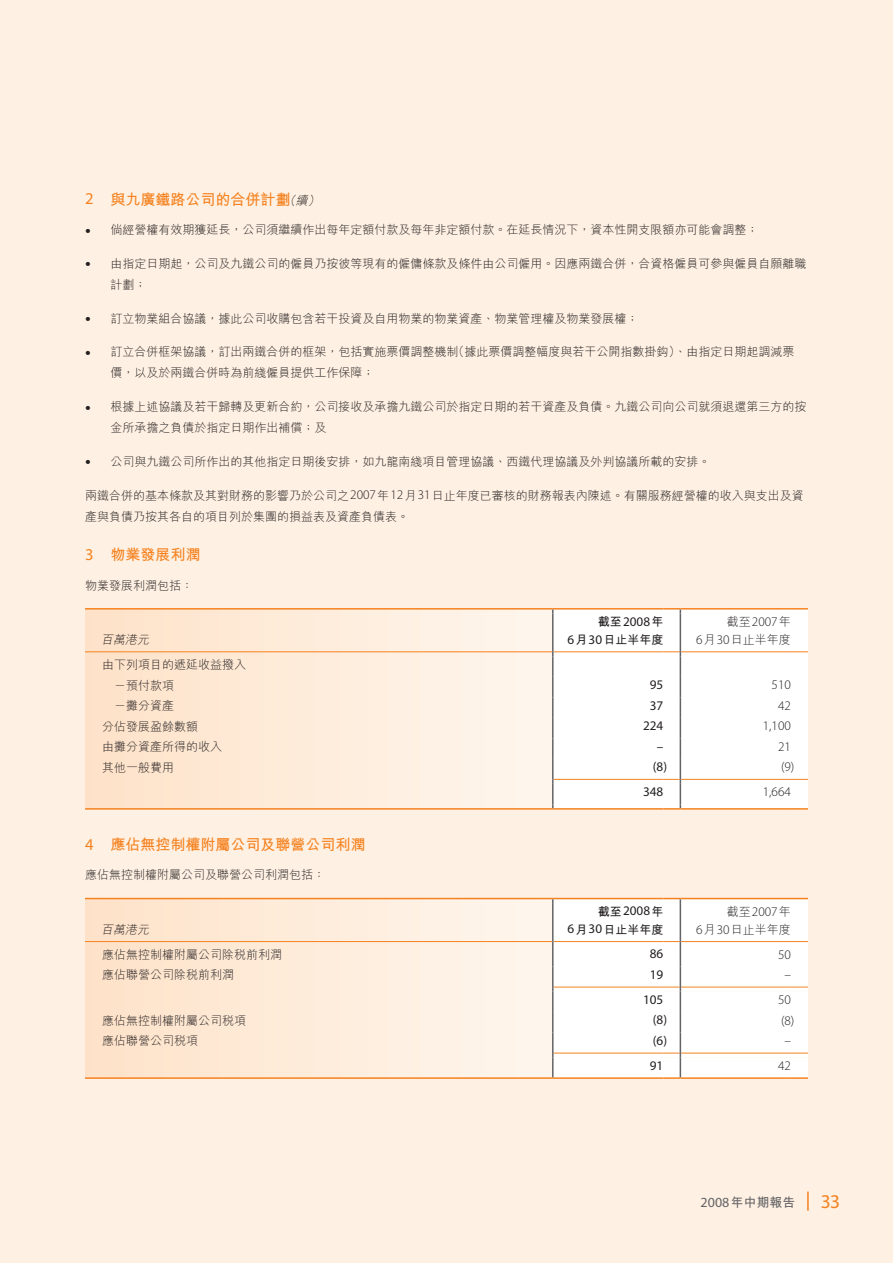
<style>
.page{position:relative;width:893px;height:1263px;background:#fef0e2}
.page>*{position:absolute;margin:0;border:0;box-sizing:border-box;transform-origin:0 0}
.t1{font:19.5px "Myriad MM";color:#f58220}
.t2{font:700 15px "M Hei HK";color:#f58220}
.t3{font:300 13.2px "Myriad Pro";color:#231f20}
.t4{font:13.2px "Myriad Pro";color:#231f20}
.t5{font:700 12.75px "M Hei HK";letter-spacing:.01em;color:#636366}
.t6{font:300 12px/21px "M Hei HK";color:#231f20}
.t7{font:700 12px "M Hei HK";color:#231f20}
.t8{font:italic 300 12px "M Hei HK";color:#231f20}
.s1{font-family:"Myriad Pro";font-weight:400;font-size:16.5px}
.s2{font-weight:300;font-style:italic;font-size:12px;color:#231f20}
.s3{font-family:"Myriad Pro";font-size:23.1px}
.s4{font-family:"Myriad Pro";font-size:13.2px}
.s5{font-family:"M Hei HK";font-weight:700;font-size:12px}
.s6{font-family:"Myriad Pro";font-weight:400;font-size:13.2px}
.s7{font-family:"M Hei HK";font-size:12px}
.s8{font-family:"Myriad Pro";font-weight:400;font-size:14.1px}
</style>
<div class="page">
<hr style="left:807px;top:1191px;width:2px;height:20px;background:#f58220">
<svg style="left:85px;top:609px;width:467px;height:199px"></svg>
<div style="left:554px;top:609px;width:254px;height:199px;background:#fff"></div>
<hr style="left:85px;top:608px;width:468px;height:1px;background:#f58220">
<hr style="left:553px;top:608px;width:110px;height:1px;background:#f58220">
<hr style="left:680px;top:608px;width:111px;height:1px;background:#f58220">
<svg style="left:791px;top:608px;width:17px;height:1px"></svg>
<hr style="left:85px;top:808px;width:468px;height:2px;background:#f58220">
<hr style="left:553px;top:808px;width:110px;height:2px;background:#f58220">
<hr style="left:680px;top:808px;width:111px;height:2px;background:#f58220">
<svg style="left:791px;top:808px;width:17px;height:2px"></svg>
<hr style="left:85px;top:651px;width:467px;height:1px;background:#f58220">
<hr style="left:554px;top:651px;width:109px;height:1px;background:#f58220">
<hr style="left:681px;top:651px;width:110px;height:1px;background:#f58220">
<svg style="left:791px;top:651px;width:17px;height:1px"></svg>
<hr style="left:554px;top:779px;width:109px;height:1px;background:#f58220">
<hr style="left:681px;top:779px;width:110px;height:1px;background:#f58220">
<svg style="left:791px;top:779px;width:17px;height:1px"></svg>
<svg style="left:663px;top:608px;width:18px;height:5px"></svg>
<hr style="left:552px;top:613px;width:2px;height:39px;background:#636366">
<hr style="left:680px;top:613px;width:1px;height:39px;background:#636366">
<hr style="left:552px;top:656px;width:2px;height:21px;background:#636366">
<hr style="left:552px;top:677px;width:2px;height:20px;background:#636366">
<hr style="left:552px;top:697px;width:2px;height:21px;background:#636366">
<hr style="left:552px;top:718px;width:2px;height:20px;background:#636366">
<hr style="left:552px;top:738px;width:2px;height:21px;background:#636366">
<hr style="left:552px;top:759px;width:2px;height:20px;background:#636366">
<hr style="left:552px;top:784px;width:2px;height:20px;background:#636366">
<svg style="left:663px;top:651px;width:18px;height:159px"></svg>
<svg style="left:85px;top:899px;width:467px;height:178px"></svg>
<hr style="left:85px;top:898px;width:468px;height:1px;background:#f58220">
<hr style="left:85px;top:1077px;width:468px;height:2px;background:#f58220">
<hr style="left:85px;top:941px;width:467px;height:1px;background:#f58220">
<svg style="left:552px;top:898px;width:256px;height:181px"></svg>
<p class="t2" style="left:85px;top:188px;width:239px"><span class="s1">2</span> 與九廣鐵路公司的合併計劃<span class="s2">（續）</span></p>
<p class="t6" style="left:85px;top:219px;width:675px"><span class="s3">•</span> 倘經營權有效期獲延長，公司須繼續作出每年定額付款及每年非定額付款。在延長情況下，資本性開支限額亦可能會調整；</p>
<p class="t6" style="left:111px;top:252px;width:697px;text-indent:-26px"><span class="s3">•</span> 由指定日期起，公司及九鐵公司的僱員乃按彼等現有的僱傭條款及條件由公司僱用。因應兩鐵合併，合資格僱員可參與僱員自願離職計劃；</p>
<p class="t6" style="left:85px;top:307px;width:555px"><span class="s3">•</span> 訂立物業組合協議，據此公司收購包含若干投資及自用物業的物業資產、物業管理權及物業發展權；</p>
<p class="t6" style="left:111px;top:341px;width:685px;text-indent:-26px"><span class="s3">•</span> 訂立合併框架協議，訂出兩鐵合併的框架，包括實施票價調整機制（據此票價調整幅度與若干公開指數掛鈎）、由指定日期起調減票價，以及於兩鐵合併時為前綫僱員提供工作保障；</p>
<p class="t6" style="left:111px;top:396px;width:697px;text-indent:-26px"><span class="s3">•</span> 根據上述協議及若干歸轉及更新合約，公司接收及承擔九鐵公司於指定日期的若干資產及負債。九鐵公司向公司就須退還第三方的按金所承擔之負債於指定日期作出補償；及</p>
<p class="t6" style="left:85px;top:450px;width:627px"><span class="s3">•</span> 公司與九鐵公司所作出的其他指定日期後安排，如九龍南綫項目管理協議、西鐵代理協議及外判協議所載的安排。</p>
<p class="t6" style="left:85px;top:484px;width:720px">兩鐵合併的基本條款及其對財務的影響乃於公司之<span class="s4">2007</span>年<span class="s4">12</span>月<span class="s4">31</span>日止年度已審核的財務報表內陳述。有關服務經營權的收入與支出及資產與負債乃按其各自的項目列於集團的損益表及資產負債表。</p>
<p class="t2" style="left:85px;top:544px;width:117px"><span class="s1">3</span> 物業發展利潤</p>
<p class="t6" style="left:85px;top:574px;width:109px">物業發展利潤包括：</p>
<p class="t8" style="left:101px;top:631px;width:52px">百萬港元</p>
<p class="t6" style="left:114px;top:654px;width:133px;line-height:20.5px;text-indent:-12px">由下列項目的遞延收益撥入－預付款項</p>
<p class="t4" style="left:598px;top:613px;width:67px"><span class="s5">截至</span>2008<span class="s5">年</span></p>
<p class="t7" style="left:567px;top:631px;width:97px"><span class="s6">6</span>月<span class="s6">30</span>日止半年度</p>
<p class="t3" style="left:727px;top:613px;width:66px"><span class="s7">截至</span>2007<span class="s7">年</span></p>
<p class="t6" style="left:696px;top:629px;width:96px"><span class="s4">6</span>月<span class="s4">30</span>日止半年度</p>
<p class="t4" style="left:650px;top:677px;width:15px">95</p>
<p class="t3" style="left:772px;top:677px;width:21px">510</p>
<p class="t6" style="left:114px;top:695px;width:61px">－攤分資產</p>
<p class="t4" style="left:650px;top:697px;width:15px">37</p>
<p class="t3" style="left:778px;top:697px;width:14px">42</p>
<p class="t6" style="left:102px;top:715px;width:97px">分佔發展盈餘數額</p>
<p class="t4" style="left:643px;top:718px;width:22px">224</p>
<p class="t3" style="left:763px;top:718px;width:30px">1,100</p>
<p class="t6" style="left:102px;top:736px;width:121px">由攤分資產所得的收入</p>
<p class="t4" style="left:657px;top:738px;width:8px">–</p>
<p class="t3" style="left:778px;top:738px;width:14px">21</p>
<p class="t6" style="left:102px;top:756px;width:73px">其他一般費用</p>
<p class="t4" style="left:653px;top:759px;width:16px">(8)</p>
<p class="t3" style="left:781px;top:759px;width:15px">(9)</p>
<p class="t4" style="left:643px;top:784px;width:22px">348</p>
<p class="t3" style="left:763px;top:784px;width:30px">1,664</p>
<p class="t2" style="left:85px;top:833px;width:282px"><span class="s1">4</span> 應佔無控制權附屬公司及聯營公司利潤</p>
<p class="t6" style="left:85px;top:864px;width:241px">應佔無控制權附屬公司及聯營公司利潤包括：</p>
<p class="t8" style="left:101px;top:921px;width:52px">百萬港元</p>
<p class="t4" style="left:598px;top:903px;width:67px"><span class="s5">截至</span>2008<span class="s5">年</span></p>
<p class="t7" style="left:567px;top:921px;width:97px"><span class="s6">6</span>月<span class="s6">30</span>日止半年度</p>
<p class="t3" style="left:727px;top:903px;width:66px"><span class="s7">截至</span>2007<span class="s7">年</span></p>
<p class="t6" style="left:696px;top:918px;width:96px"><span class="s4">6</span>月<span class="s4">30</span>日止半年度</p>
<p class="t6" style="left:102px;top:943px;width:181px">應佔無控制權附屬公司除稅前利潤</p>
<p class="t4" style="left:650px;top:946px;width:15px">86</p>
<p class="t3" style="left:778px;top:946px;width:14px">50</p>
<p class="t6" style="left:102px;top:964px;width:133px">應佔聯營公司除稅前利潤</p>
<p class="t4" style="left:650px;top:966px;width:15px">19</p>
<p class="t3" style="left:784px;top:967px;width:8px">–</p>
<p class="t4" style="left:643px;top:991px;width:22px">105</p>
<p class="t3" style="left:778px;top:992px;width:14px">50</p>
<p class="t6" style="left:102px;top:1009px;width:145px">應佔無控制權附屬公司稅項</p>
<p class="t4" style="left:653px;top:1012px;width:16px">(8)</p>
<p class="t3" style="left:781px;top:1012px;width:15px">(8)</p>
<p class="t6" style="left:102px;top:1030px;width:97px">應佔聯營公司稅項</p>
<p class="t4" style="left:653px;top:1032px;width:16px">(6)</p>
<p class="t3" style="left:784px;top:1033px;width:8px">–</p>
<p class="t4" style="left:650px;top:1057px;width:15px">91</p>
<p class="t3" style="left:778px;top:1058px;width:14px">42</p>
<p class="t5" style="left:700px;top:1193px;width:96px"><span class="s8">2008</span>年中期報告</p>
<h1 class="t1" style="left:821px;top:1192px;width:21px">33</h1>
</div>
